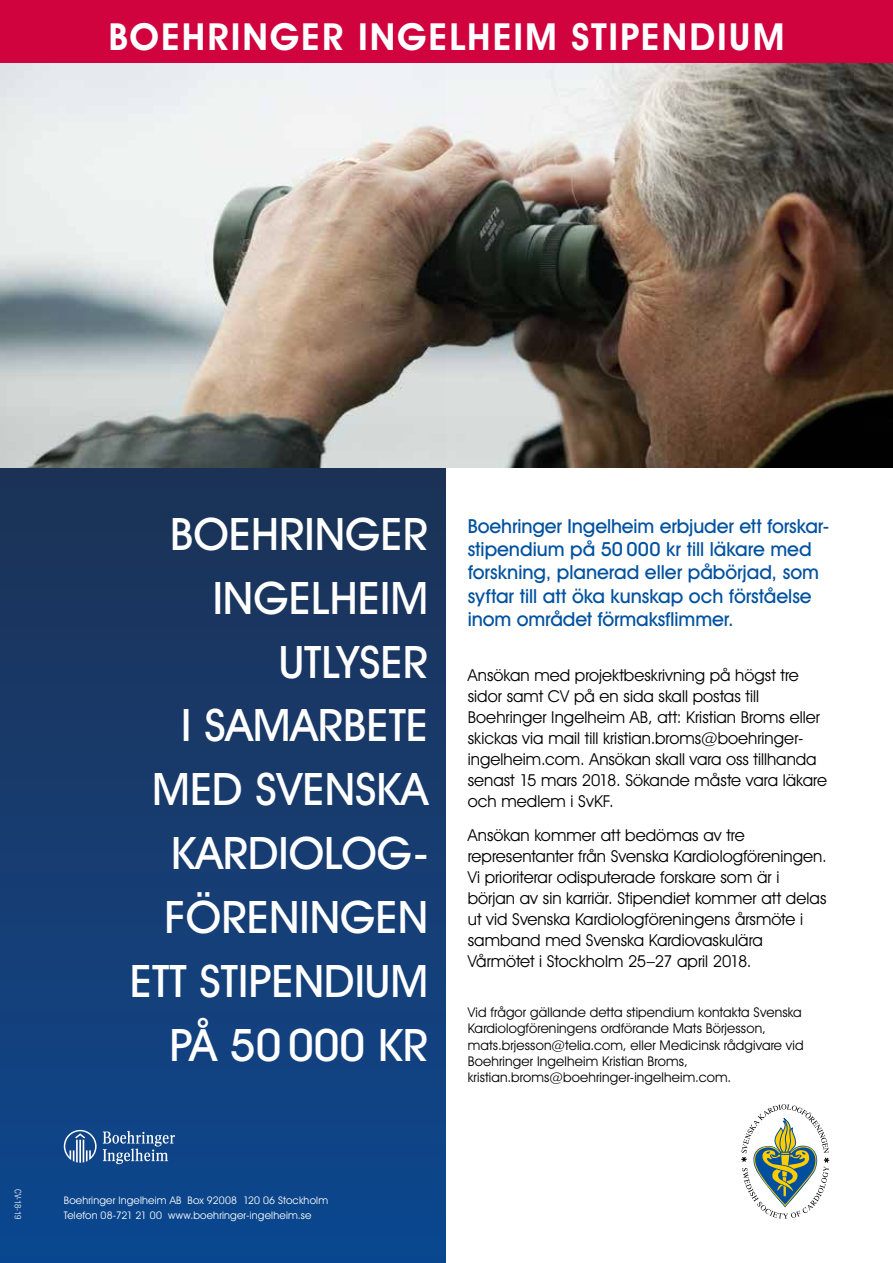
<style>
.page{position:relative;width:893px;height:1263px;background:#fff}
.page>*{position:absolute;margin:0;border:0;box-sizing:border-box;transform-origin:0 0}
.t1{font:500 45px/63.9px "Avant Garde IT Cby BT";color:#fff;text-align:right}
.t2{font:600 37.5px "Avant Garde IT Cby BT";letter-spacing:.055em;color:#fff}
.t3{font:500 19.5px/23.4px "Avant Garde IT Cby BT";letter-spacing:-.005em;color:#0252a0}
.t4{font:16.5px/21px "Avant Garde IT Cby BT";letter-spacing:.005em;color:#000}
.t5{font:13.5px/16.2px "Avant Garde IT Cby BT";letter-spacing:.01em;color:#000}
.t6{font:10.5px/15px "Avant Garde IT Cby BT";letter-spacing:.02em;color:#fff}
.t7{font:300 condensed 9px "Helvetica Neue LT Std";color:#fff}
</style>
<div class="page">
<svg style="left:0;top:468px;width:446px;height:795px;background:#153c71"></svg>
<svg style="left:64px;top:1130px;width:33px;height:33px"></svg>
<svg style="left:103px;top:1131px;width:72px;height:33px;background:#466fa2"></svg>
<div style="left:0;top:0;width:893px;height:64px;background:#d0033f"></div>
<svg style="left:741px;top:1104px;width:88px;height:115px"></svg>
<img style="left:0;top:64px;width:893px;height:404px">
<h2 class="t2" style="left:109px;top:14px;width:677px">BOEHRINGER INGELHEIM STIPENDIUM</h2>
<p class="t7" style="left:23px;top:1189px;width:32px;rotate:90deg">CV-18-19</p>
<h1 class="t1" style="left:130px;top:501px;width:300px">BOEHRINGER<br>INGELHEIM<br>UTLYSER<br>I SAMARBETE<br>MED SVENSKA<br>KARDIOLOG-<br>FÖRENINGEN<br>ETT STIPENDIUM<br>PÅ 50 000 KR</h1>
<p class="t3" style="left:468px;top:514px;width:363px">Boehringer Ingelheim erbjuder ett forskar&shy;stipendium på 50 000 kr till läkare med forskning, planerad eller påbörjad, som syftar till att öka kunskap och förståelse inom området förmaksflimmer.</p>
<p class="t4" style="left:468px;top:665px;width:361px">Ansökan med projektbeskrivning på högst tre sidor samt CV på en sida skall postas till Boehringer Ingelheim AB, att: Kristian Broms eller skickas via mail till kristian.broms@boehringer&shy;ingelheim.com. Ansökan skall vara oss tillhanda senast 15 mars 2018. Sökande måste vara läkare och medlem i SvKF.</p>
<p class="t4" style="left:468px;top:824px;width:360px">Ansökan kommer att bedömas av tre representanter från Svenska Kardiologföreningen.<br>Vi prioriterar odisputerade forskare som är i början av sin karriär. Stipendiet kommer att delas ut vid Svenska Kardiologföreningens årsmöte i samband med Svenska Kardiovaskulära Vårmötet i Stockholm 25–27 april 2018.</p>
<p class="t5" style="left:468px;top:1004px;width:337px">Vid frågor gällande detta stipendium kontakta Svenska Kardiologföreningens ordförande Mats Börjesson, mats.brjesson@telia.com, eller Medicinsk rådgivare vid Boehringer Ingelheim Kristian Broms, kristian.broms@boehringer-ingelheim.com.</p>
<p class="t6" style="left:64px;top:1192px;width:266px">Boehringer Ingelheim AB Box 92008 120 06 Stockholm<br>Telefon 08-721 21 00 www.boehringer-ingelheim.se</p>
</div>
